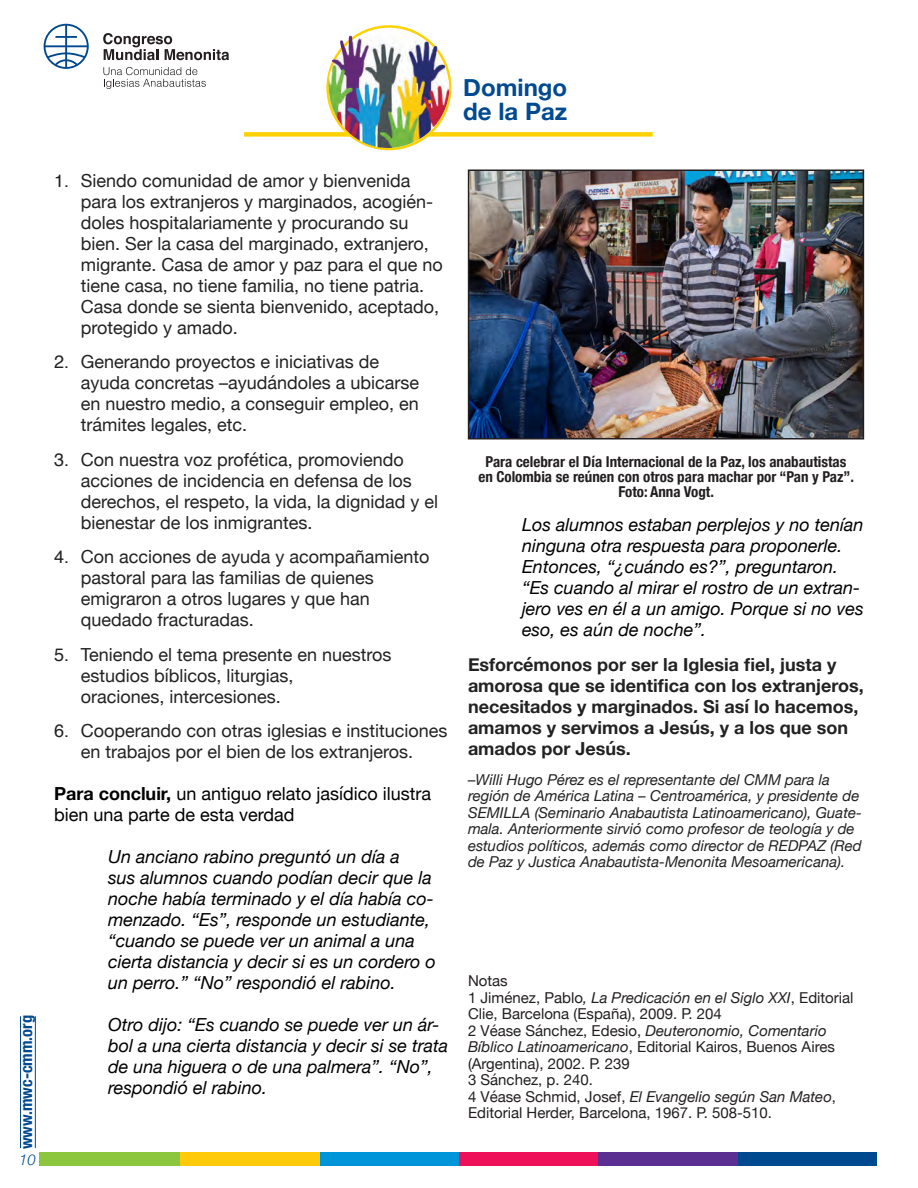
<style>
.page{position:relative;width:918px;height:1188px;background:#fff}
.page>*{position:absolute;margin:0;border:0;box-sizing:border-box;transform-origin:0 0}
.t1{font:700 24px/24px "Helvetica Neue";color:#014a91}
.t2{font:18px/21px "Helvetica Neue";color:#222}
.Normal__Web{font:italic 18px/21px "Helvetica Neue";color:#000}
.t3{font:700 18px/21px "Helvetica Neue";color:#222}
.Normal__Web-2{font:18px/21px "Helvetica Neue";color:#000}
.t4{font:700 condensed 16.5px "Helvetica Neue";color:#014a91}
.t5{font:15px/16.5px "Helvetica Neue";color:#231f20}
.t6{font:italic 15px/16.5px "Helvetica Neue";color:#222}
.t7{font:700 condensed 15px/15px "Helvetica Neue";color:#231f20;text-align:center}
.t8{font:italic 300 15px "Helvetica Neue";color:#014a91}
.s1{font-family:"Helvetica"}
.s2{font-weight:700}
.s3{font-style:italic}
</style>
<div class="page">
<div style="left:244px;top:132px;width:409px;height:5px;background:#fed105"></div>
<img style="left:325px;top:28px;width:125px;height:121px">
<div style="left:736px;top:1153px;width:141px;height:13px;background:#01498e"></div>
<div style="left:597px;top:1153px;width:141px;height:13px;background:#5b2e91"></div>
<div style="left:458px;top:1153px;width:140px;height:13px;background:#ee1059"></div>
<div style="left:318px;top:1153px;width:141px;height:13px;background:#0095d9"></div>
<div style="left:179px;top:1153px;width:140px;height:13px;background:#feca0a"></div>
<div style="left:39px;top:1153px;width:141px;height:13px;background:#8bc63e"></div>
<hr style="left:20px;top:1016px;width:1px;height:132px;background:#014a91">
<hr style="left:35px;top:1016px;width:1px;height:132px;background:#014a91">
<svg style="left:103px;top:33px;width:126px;height:27px"></svg>
<svg style="left:103px;top:67px;width:103px;height:22px"></svg>
<svg style="left:44px;top:24px;width:45px;height:45px"></svg>
<img style="left:471px;top:173px;width:390px;height:264px">
<div style="left:468px;top:170px;width:396px;height:270px;border:2px solid #231f20"></div>
<h1 class="t1" style="left:463px;top:76px;width:105px">Domingo de la Paz</h1>
<p class="t4" style="left:12px;top:1149px;width:136px;rotate:-90deg">www.mwc-cmm.org</p>
<p class="t8" style="left:19px;top:1148px;width:18px">10</p>
<p class="t2" style="left:81px;top:171px;width:364px;text-indent:-27px"><span class="s1">1.</span> Siendo comunidad de amor y bienvenida para los extranjeros y marginados, acogién&shy;doles hospitalariamente y procurando su bien. Ser la casa del marginado, extranjero, migrante. Casa de amor y paz para el que no tiene casa, no tiene familia, no tiene patria.<br>Casa donde se sienta bienvenido, aceptado, protegido y amado.</p>
<p class="t2" style="left:81px;top:352px;width:340px;text-indent:-27px"><span class="s1">2.</span> Generando proyectos e iniciativas de ayuda concretas –ayudándoles a ubicarse en nuestro medio, a conseguir empleo, en trámites legales, etc.</p>
<p class="t2" style="left:81px;top:450px;width:359px;text-indent:-27px"><span class="s1">3.</span> Con nuestra voz profética, promoviendo acciones de incidencia en defensa de los derechos, el respeto, la vida, la dignidad y el bienestar de los inmigrantes.</p>
<p class="t2" style="left:81px;top:547px;width:350px;text-indent:-27px"><span class="s1">4.</span> Con acciones de ayuda y acompañamiento pastoral para las familias de quienes emigraron a otros lugares y que han quedado fracturadas.</p>
<p class="t2" style="left:81px;top:645px;width:312px;text-indent:-27px"><span class="s1">5.</span> Teniendo el tema presente en nuestros estudios bíblicos, liturgias,<br>oraciones, intercesiones.</p>
<p class="t2" style="left:54px;top:721px;width:395px;text-align:center"><span class="s1">6.</span> Cooperando con otras iglesias e instituciones en trabajos por el bien de los extranjeros.</p>
<p class="Normal__Web-2" style="left:54px;top:784px;width:379px"><span class="s2">Para concluir,</span> un antiguo relato jasídico ilustra bien una parte de esta verdad</p>
<p class="Normal__Web" style="left:108px;top:847px;width:329px">Un anciano rabino preguntó un día a<br>sus alumnos cuando podían decir que la noche había terminado y el día había co&shy;menzado. “Es”, responde un estudiante, “cuando se puede ver un animal a una cierta distancia y decir si es un cordero o un perro.” “No” respondió el rabino.</p>
<p class="Normal__Web" style="left:108px;top:1015px;width:342px">Otro dijo: “Es cuando se puede ver un ár&shy;bol a una cierta distancia y decir si se trata de una higuera o de una palmera”. “No”, respondió el rabino.</p>
<p class="t7" style="left:478px;top:454px;width:377px">Para celebrar el Día Internacional de la Paz, los anabautistas en Colombia se reúnen con otros para machar por “Pan y Paz”.<br>Foto: Anna Vogt.</p>
<p class="Normal__Web" style="left:522px;top:515px;width:343px">Los alumnos estaban perplejos y no tenían ninguna otra respuesta para proponerle.<br>Entonces, “¿cuándo es?”, preguntaron. “Es cuando al mirar el rostro de un extran&shy;jero ves en él a un amigo. Porque si no ves eso, es aún de noche”.</p>
<p class="t3" style="left:468px;top:654px;width:397px">Esforcémonos por ser la Iglesia fiel, justa y amorosa que se identifica con los extranjeros, necesitados y marginados. Si así lo hacemos, amamos y servimos a Jesús, y a los que son amados por Jesús.</p>
<p class="t6" style="left:468px;top:772px;width:395px">–Willi Hugo Pérez es el representante del CMM para la región de América Latina – Centroamérica, y presidente de SEMILLA (Seminario Anabautista Latinoamericano), Guate&shy;mala. Anteriormente sirvió como profesor de teología y de estudios políticos, además como director de REDPAZ (Red de Paz y Justica Anabautista-Menonita Mesoamericana).</p>
<p class="t5" style="left:468px;top:974px;width:41px">Notas</p>
<p class="t5" style="left:468px;top:990px;width:387px">1 Jiménez, Pablo<span class="s3">, La Predicación en el Siglo XXI</span>, Editorial<br>Clie, Barcelona (España), 2009. P. 204</p>
<p class="t5" style="left:468px;top:1023px;width:368px">2 Véase Sánchez, Edesio, <span class="s3">Deuteronomio, Comentario<br>Bíblico Latinoamericano</span>, Editorial Kairos, Buenos Aires (Argentina), 2002. P. 239</p>
<p class="t5" style="left:468px;top:1073px;width:127px">3 Sánchez, p. 240.</p>
<p class="t5" style="left:468px;top:1089px;width:370px">4 Véase Schmid, Josef, <span class="s3">El Evangelio según San Mateo</span>,<br>Editorial Herder, Barcelona, 1967. P. 508-510.</p>
</div>
